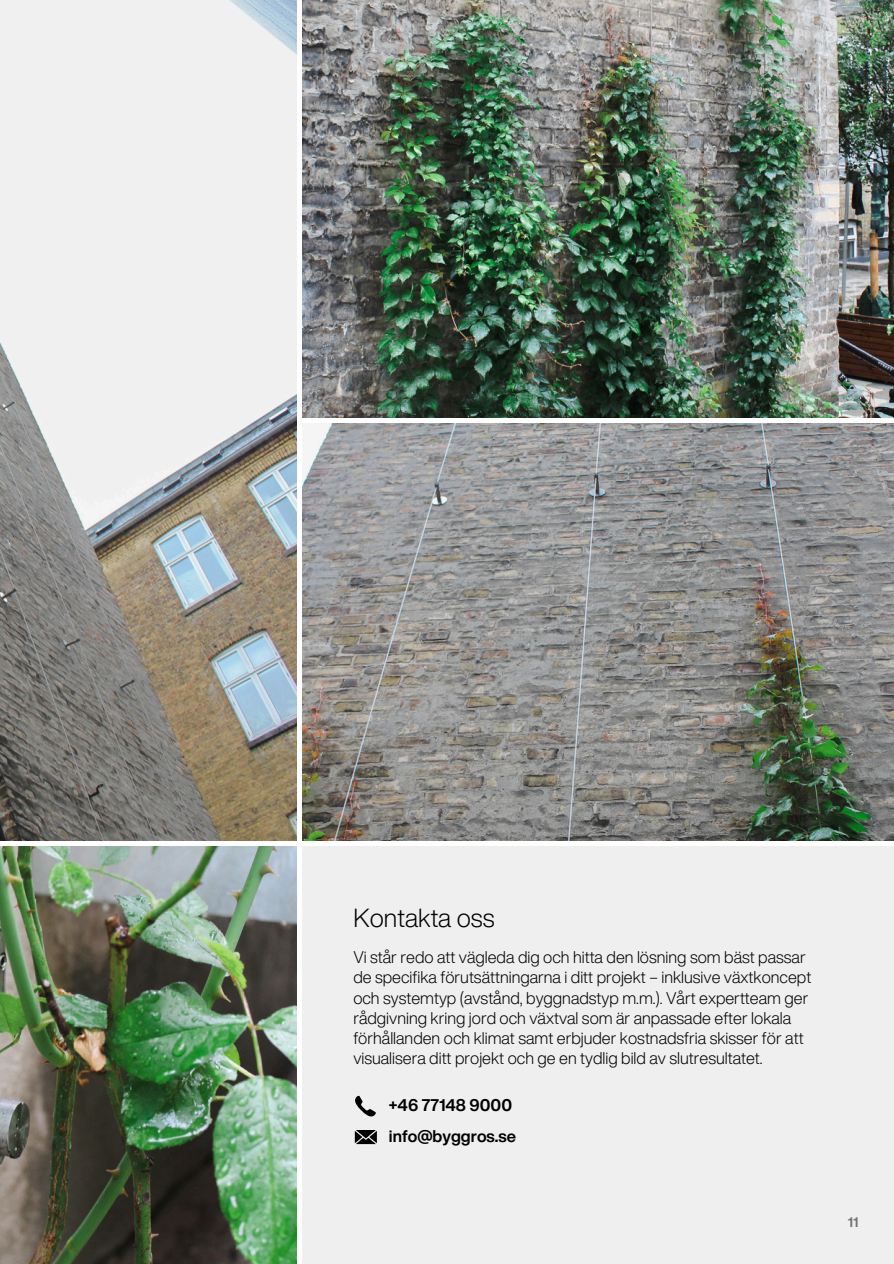
<style>
.page{position:relative;width:894px;height:1264px;background:#fff}
.page>*{position:absolute;margin:0;border:0;box-sizing:border-box;transform-origin:0 0}
.t1{font:300 25.5px "Helvetica Now Display";color:#000}
.t2{font:300 16.5px/20.2px "Helvetica Now Display";color:#000}
.t3{font:700 16.5px "Helvetica Now Display";color:#000}
.t4{font:700 13.5px "Helvetica Now Display";color:#737373}
</style>
<div class="page">
<img style="left:0;top:0;width:297px;height:840px">
<img style="left:302px;top:0;width:591px;height:417px">
<img style="left:302px;top:423px;width:591px;height:417px">
<img style="left:0;top:846px;width:296px;height:417px">
<div style="left:302px;top:846px;width:591px;height:417px;background:#efefef"></div>
<svg style="left:355px;top:1095px;width:21px;height:22px"></svg>
<svg style="left:355px;top:1130px;width:22px;height:14px"></svg>
<p class="t1" style="left:353px;top:898px;width:143px">Kontakta oss</p>
<p class="t2" style="left:353px;top:946px;width:459px">Vi står redo att vägleda dig och hitta den lösning som bäst passar de specifika förutsättningarna i ditt projekt – inklusive växtkoncept och systemtyp (avstånd, byggnadstyp m.m.). Vårt expertteam ger rådgivning kring jord och växtval som är anpassade efter lokala förhållanden och klimat samt erbjuder kostnadsfria skisser för att visualisera ditt projekt och ge en tydlig bild av slutresultatet.</p>
<p class="t3" style="left:389px;top:1092px;width:125px">+46 77148 9000</p>
<p class="t3" style="left:389px;top:1123px;width:129px">info@byggros.se</p>
<p class="t4" style="left:847px;top:1211px;width:12px">11</p>
</div>
